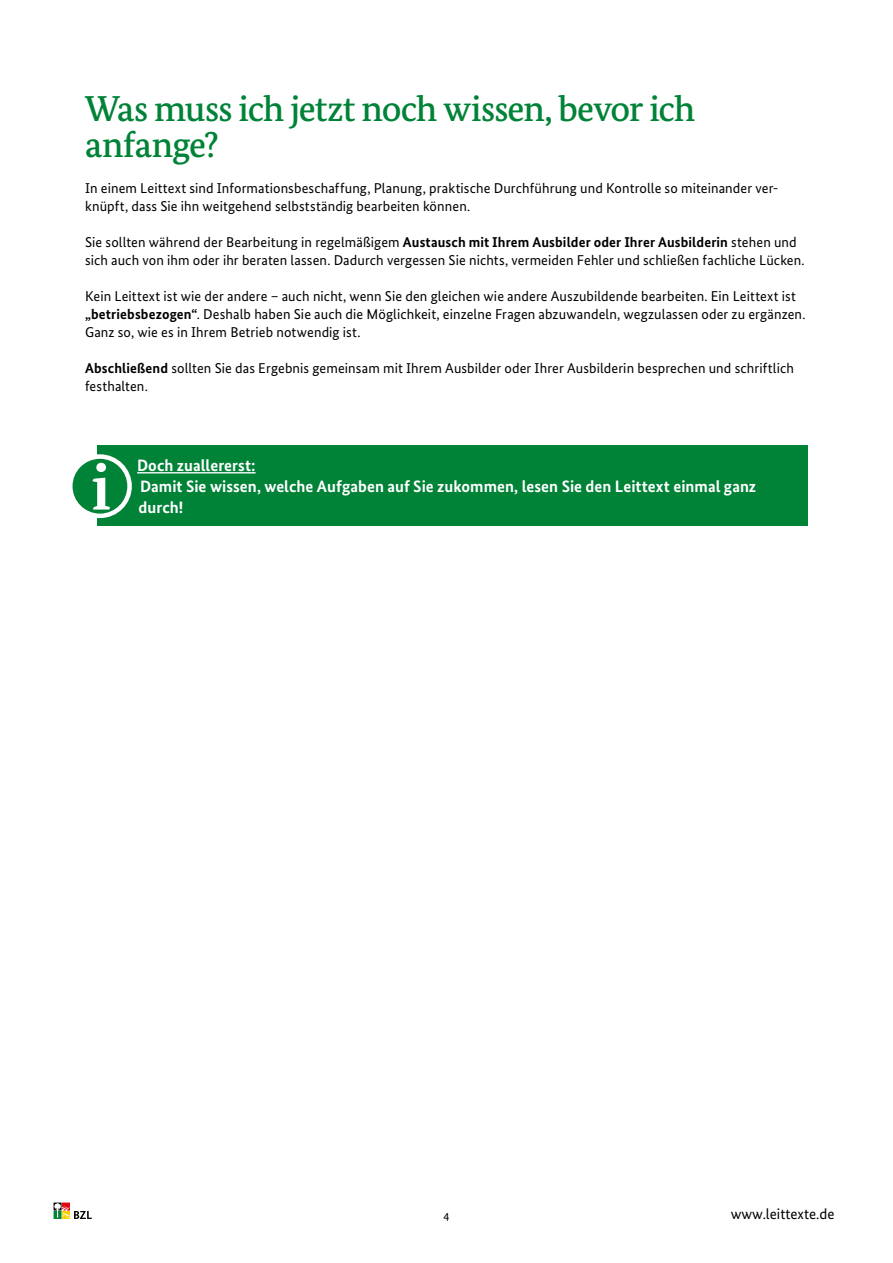
<style>
.page{position:relative;width:893px;height:1263px;background:#fff}
.page>*{position:absolute;margin:0;border:0;box-sizing:border-box;transform-origin:0 0}
.H3_Innen{font:500 36px/36px "Bundes Serif";letter-spacing:-.025em;color:#008237}
.H4_Innen{font:700 16.5px/21px "Bundes Sans";letter-spacing:.005em;color:#fff}
.Webadresse_Leittexte{font:15px "Bundes Sans";color:#000}
.A4_Fliesstext{font:14.25px/18px "Bundes Sans";letter-spacing:.01em;color:#000}
.t1{font:12px "Bundes Sans";color:#000}
.s1{font-weight:700}
</style>
<div class="page">
<div style="left:97px;top:445px;width:711px;height:80px;background:#008237"></div>
<hr style="left:137px;top:472px;width:119px;height:1px;background:#fff">
<svg style="left:54px;top:1202px;width:38px;height:17px"></svg>
<svg style="left:70px;top:457px;width:60px;height:59px;fill:#008237"></svg>
<div style="left:68px;top:454px;width:64px;height:64px;border:4px solid #fff;border-radius:50%"></div>
<svg style="left:93px;top:463px;width:17px;height:46px"></svg>
<h3 class="H3_Innen" style="left:85px;top:90px;width:611px">Was muss ich jetzt noch wissen, bevor ich anfange?</h3>
<p class="A4_Fliesstext" style="left:85px;top:179px;width:695px">In einem Leittext sind Informationsbeschaffung, Planung, praktische Durchführung und Kontrolle so miteinander ver&shy;knüpft, dass Sie ihn weitgehend selbstständig bearbeiten können.</p>
<p class="A4_Fliesstext" style="left:85px;top:233px;width:721px">Sie sollten während der Bearbeitung in regelmäßigem <span class="s1">Austausch mit Ihrem Ausbilder oder Ihrer Ausbilderin</span> stehen und sich auch von ihm oder ihr beraten lassen. Dadurch vergessen Sie nichts, vermeiden Fehler und schließen fachliche Lücken.</p>
<p class="A4_Fliesstext" style="left:85px;top:287px;width:722px">Kein Leittext ist wie der andere – auch nicht, wenn Sie den gleichen wie andere Auszubildende bearbeiten. Ein Leittext ist <span class="s1">„betriebsbezogen“</span>. Deshalb haben Sie auch die Möglichkeit, einzelne Fragen abzuwandeln, wegzulassen oder zu ergänzen.<br>Ganz so, wie es in Ihrem Betrieb notwendig ist.</p>
<p class="A4_Fliesstext" style="left:85px;top:359px;width:710px"><span class="s1">Abschließend</span> sollten Sie das Ergebnis gemeinsam mit Ihrem Ausbilder oder Ihrer Ausbilderin besprechen und schriftlich festhalten.</p>
<h4 class="H4_Innen" style="left:137px;top:454px;width:120px">Doch zuallererst:</h4>
<h4 class="H4_Innen" style="left:139px;top:475px;width:619px">Damit Sie wissen, welche Aufgaben auf Sie zukommen, lesen Sie den Leittext einmal ganz durch!</h4>
<p class="t1" style="left:443px;top:1207px;width:7px">4</p>
<p class="Webadresse_Leittexte" style="left:731px;top:1205px;width:105px">www.leittexte.de</p>
</div>
